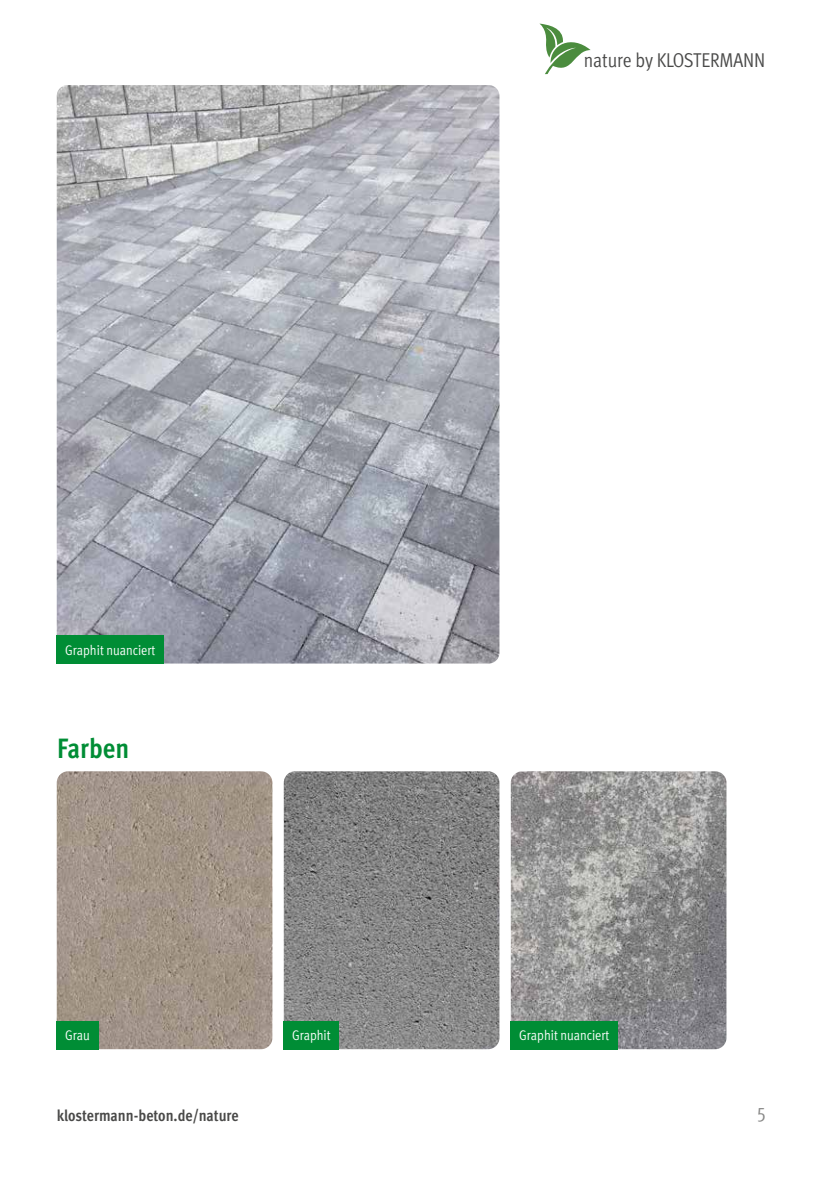
<style>
.page{position:relative;width:840px;height:1191px;background:#fff}
.page>*{position:absolute;margin:0;border:0;box-sizing:border-box;transform-origin:0 0}
.t1{font:700 condensed 28px "Meta Pro";color:#008d35}
.t2{font:20px "Meta Pro Cond Norm";letter-spacing:-.005em;color:#494948}
.t3{font:20px "Meta Pro Cond Norm";color:#878786}
.t4{font:700 condensed 16px "Meta Pro";letter-spacing:-.005em;color:#494948}
.t5{font:14px "Meta Pro Cond Norm";color:#fff}
</style>
<div class="page">
<img style="left:283px;top:771px;width:216px;height:278px">
<img style="left:57px;top:771px;width:215px;height:278px">
<img style="left:510px;top:771px;width:216px;height:278px">
<div style="left:283px;top:1020px;width:56px;height:29px;background:#008d35"></div>
<div style="left:57px;top:1020px;width:42px;height:29px;background:#008d35"></div>
<div style="left:510px;top:1020px;width:107px;height:29px;background:#008d35"></div>
<img style="left:57px;top:85px;width:442px;height:578px">
<div style="left:57px;top:635px;width:107px;height:28px;background:#008d35"></div>
<svg style="left:540px;top:24px;width:50px;height:51px"></svg>
<p class="t5" style="left:65px;top:639px;width:92px">Graphit nuanciert</p>
<h1 class="t1" style="left:57px;top:727px;width:74px">Farben</h1>
<h2 class="t2" style="left:583px;top:46px;width:183px">nature by KLOSTERMANN</h2>
<p class="t5" style="left:65px;top:1025px;width:26px">Grau</p>
<p class="t5" style="left:292px;top:1025px;width:40px">Graphit</p>
<p class="t5" style="left:519px;top:1025px;width:92px">Graphit nuanciert</p>
<p class="t4" style="left:57px;top:1103px;width:183px">klostermann-beton.de/nature</p>
<h2 class="t3" style="left:756px;top:1099px;width:11px">5</h2>
</div>
